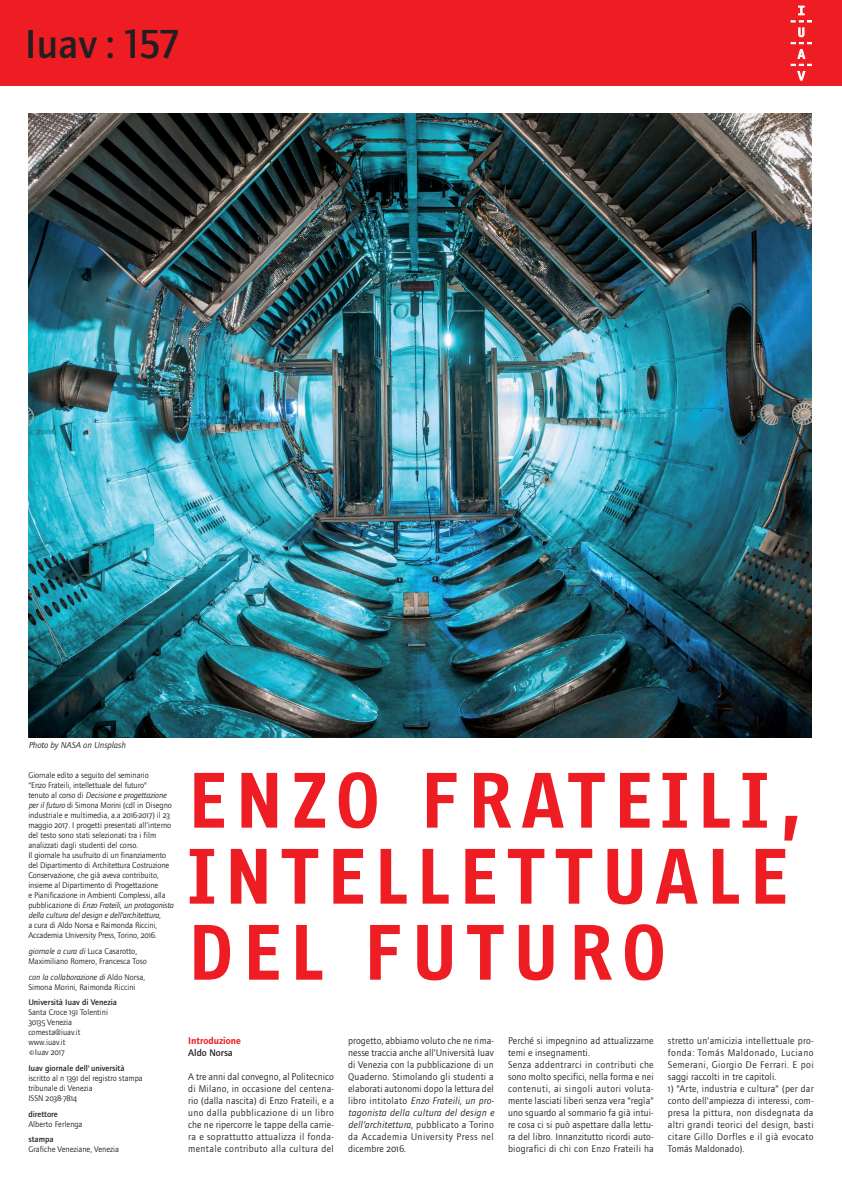
<style>
.page{position:relative;width:842px;height:1191px;background:#fff}
.page>*{position:absolute;margin:0;border:0;box-sizing:border-box;transform-origin:0 0}
.t1{font:700 76px/76px "Fago Office Sans";letter-spacing:.12em;color:#ee1d23}
.t2{font:500 42px "Foundry Journal";letter-spacing:-.03em;color:#231f20}
.t3{font:10px/12px "Foundry Journal";letter-spacing:.015em;color:#231f20;text-align:justify}
.t4{font:600 10px "Foundry Journal";color:#ee1d23}
.t5{font:500 10px "Foundry Journal";color:#231f20}
.t6{font:italic 9px "Foundry Journal";color:#231f20}
.t7{font:8.5px/10px "Foundry Journal";letter-spacing:-.01em;color:#231f20}
.t8{font:500 8.5px "Foundry Journal";color:#231f20}
.t9{font:8.5px "Foundry Journal SC";letter-spacing:-.01em;color:#231f20}
.s1{font-style:italic}
.s2{font-family:"Foundry Journal SC"}
.s3{font-weight:500}
.s4{font-size:11px}
.s5{font-family:"Foundry Journal"}
</style>
<div class="page">
<div style="left:0;top:0;width:842px;height:85px;background:#ee1d23"></div>
<svg style="left:798px;top:6px;width:6px;height:9px"></svg>
<svg style="left:791px;top:21px;width:21px;height:1px"></svg>
<svg style="left:791px;top:28px;width:21px;height:52px"></svg>
<img style="left:28px;top:113px;width:784px;height:624px">
<h2 class="t2" style="left:25px;top:20px;width:158px">Iuav : 157</h2>
<h2 class="t2" style="left:124px;top:21px;width:46px">85</h2>
<p class="t6" style="left:28px;top:740px;width:99px">Photo by NASA on Unsplash</p>
<p class="t7" style="left:28px;top:770px;width:147px">Giornale edito a seguito del seminario<br>“Enzo Frateili, intellettuale del futuro"<br>tenuto al corso di <span class="s1">Decisione e progettazione per il futuro</span> di Simona Morini (cdl in Disegno industriale e multimedia, a.a <span class="s2">2016-2017)</span> il <span class="s2">23 </span>maggio <span class="s2">2017.</span> I progetti presentati all’interno del testo sono stati selezionati tra i film analizzati dagli studenti del corso.<br>Il giornale ha usufruito di un finanziamento del Dipartimento di Architettura Costruzione Conservazione, che già aveva contribuito, insieme al Dipartimento di Progettazione<br>e Pianificazione in Ambienti Complessi, alla pubblicazione di <span class="s1">Enzo Frateili, un protagonista della cultura del design e dell’architettura</span>,<br>a cura di Aldo Norsa e Raimonda Riccini, Accademia University Press, Torino, <span class="s2">2016</span>.</p>
<p class="t7" style="left:28px;top:946px;width:120px"><span class="s1">giornale a cura di</span> Luca Casarotto,<br>Maximiliano Romero, Francesca Toso</p>
<p class="t7" style="left:28px;top:972px;width:118px"><span class="s1">con la collaborazione di</span> Aldo Norsa,<br>Simona Morini, Raimonda Riccini</p>
<p class="t7" style="left:28px;top:997px;width:90px"><span class="s3">Università Iuav di Venezia<br></span>Santa Croce <span class="s2">191</span> Tolentini<br><span class="s2">30135</span> Venezia comesta@iuav.it www.iuav.it<br><span class="s4">©</span>Iuav <span class="s2">2017</span></p>
<p class="t7" style="left:28px;top:1063px;width:116px"><span class="s3">Iuav giornale dell'università </span>iscritto al n <span class="s2">1391</span> del registro stampa tribunale di Venezia</p>
<p class="t9" style="left:28px;top:1093px;width:50px"><span class="s5">ISSN</span> 2038-7814</p>
<p class="t8" style="left:28px;top:1109px;width:31px">direttore</p>
<p class="t7" style="left:28px;top:1119px;width:56px">Alberto Ferlenga</p>
<p class="t8" style="left:28px;top:1134px;width:27px">stampa</p>
<p class="t7" style="left:28px;top:1144px;width:92px">Grafiche Veneziane, Venezia</p>
<h1 class="t1" style="left:188px;top:762px;width:616px">ENZO FRATEILI,<br>INTELLETTUALE<br>DEL FUTURO</h1>
<p class="t4" style="left:188px;top:1035px;width:54px">Introduzione</p>
<p class="t5" style="left:188px;top:1047px;width:46px">Aldo Norsa</p>
<p class="t3" style="left:188px;top:1071px;width:147px">A tre anni dal convegno, al Politecnico di Milano, in occasione del centena&shy;rio (dalla nascita) di Enzo Frateili, e a uno dalla pubblicazione di un libro che ne ripercorre le tappe della carrie&shy;ra e soprattutto attualizza il fonda&shy;mentale contributo alla cultura del</p>
<p class="t3" style="left:348px;top:1035px;width:147px">progetto, abbiamo voluto che ne rima&shy;nesse traccia anche all’Università Iuav di Venezia con la pubblicazione di un Quaderno. Stimolando gli studenti a elaborati autonomi dopo la lettura del libro intitolato <span class="s1">Enzo Frateili, un pro&shy;tagonista della cultura del design e dell’architettura</span>, pubblicato a Torino da Accademia University Press nel dicembre <span class="s2">2016</span>.</p>
<p class="t3" style="left:508px;top:1035px;width:147px;text-align:left">Perché si impegnino ad attualizzarne temi e insegnamenti.<br>Senza addentrarci in contributi che sono molto specifici, nella forma e nei contenuti, ai singoli autori voluta&shy;mente lasciati liberi senza vera “regìa” uno sguardo al sommario fa già intui&shy;re cosa ci si può aspettare dalla lettu&shy;ra del libro. Innanzitutto ricordi auto&shy;biografici di chi con Enzo Frateili ha</p>
<p class="t3" style="left:668px;top:1035px;width:147px">stretto un’amicizia intellettuale pro&shy;fonda: Tomás Maldonado, Luciano Semerani, Giorgio De Ferrari. E poi saggi raccolti in tre capitoli.</p>
<p class="t3" style="left:668px;top:1083px;width:147px"><span class="s2">1</span>) “Arte, industria e cultura” (per dar conto dell’ampiezza di interessi, com&shy;presa la pittura, non disdegnata da altri grandi teorici del design, basti citare Gillo Dorfles e il già evocato Tomás Maldonado).</p>
</div>
